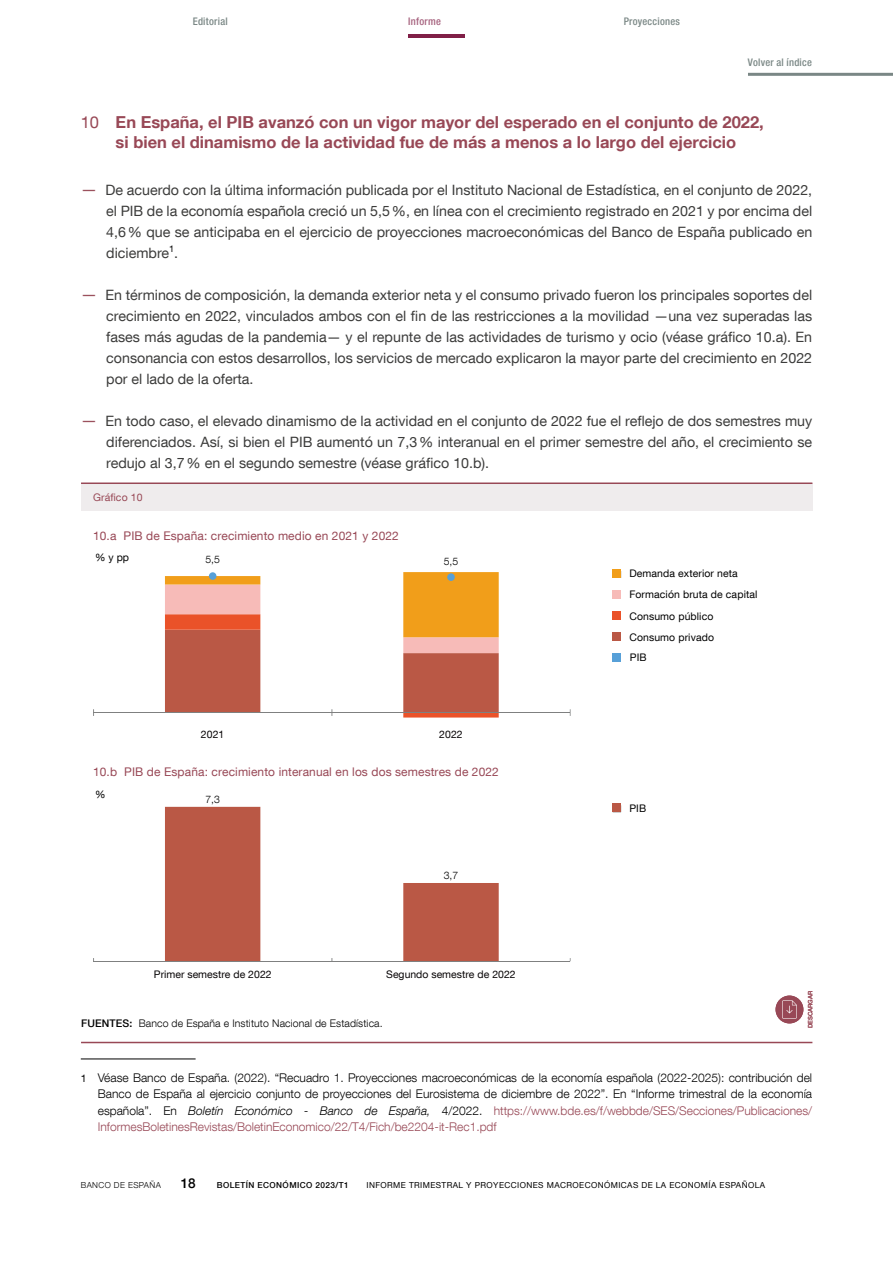
<style>
.page{position:relative;width:893px;height:1263px;background:#fff}
.page>*{position:absolute;margin:0;border:0;box-sizing:border-box;transform-origin:0 0}
.Ladillo_Ficha{font:700 16.5px/19.8px "Bd E Neue Helvetica";color:#984856;text-align:center}
.Texto_ficha_Bullets{font:14.25px/21px "Bd E Neue Helvetica";color:#3c3c3b;text-align:justify}
.t1{font:500 13.5px "Bd E Neue Helvetica";color:#000}
.Citas_1_fichas{font:300 12px/16.5px "Bd E Neue Helvetica";color:#000;text-align:justify}
.t2{font:12px "Bd E Neue Helvetica";letter-spacing:.01em;color:#984856}
.t3{font:10.5px "Bd E Neue Helvetica";letter-spacing:.01em;color:#000}
.t4{font:300 10.5px "Bd E Neue Helvetica";letter-spacing:.01em;color:#000}
.t5{font:10.5px "Bd E Neue Helvetica";letter-spacing:-.005em;color:#070405}
.t6{font:500 condensed 10.5px "Bd E Neue Helvetica";letter-spacing:.025em;color:#7a8785}
.t7{font:10.5px "Bd E Neue Helvetica";letter-spacing:.01em;color:#984856}
.t8{font:500 condensed 10.5px "Bd E Neue Helvetica";letter-spacing:.025em;color:#a6627e}
.t9{font:8.25px "Bd E Neue Helvetica";letter-spacing:.05em;color:#000}
.t10{font:500 8.25px "Bd E Neue Helvetica";letter-spacing:.05em;color:#000}
.t11{font:300 8.25px "Bd E Neue Helvetica";letter-spacing:.05em;color:#000}
.t12{font:500 6px "Bd E Neue Helvetica";color:#984856}
.s1{font-weight:400}
.s2{font-size:16.5px;color:#9b515d}
.s3{font-weight:500}
.s4{font-weight:400;font-size:10.5px}
.s5{font-style:italic}
.s6{color:#984856}
</style>
<div class="page">
<hr style="left:408px;top:34px;width:57px;height:4px;background:#801f47">
<hr style="left:748px;top:73px;width:145px;height:3px;background:#7a8785">
<hr style="left:81px;top:1058px;width:115px;height:1px;background:#000">
<div style="left:81px;top:483px;width:731px;height:28px;background:#efeced"></div>
<hr style="left:81px;top:1042px;width:731px;height:1px;background:#984856">
<hr style="left:81px;top:482px;width:731px;height:2px;background:#984856">
<div style="left:613px;top:804px;width:8px;height:8px;background:#ba5845"></div>
<div style="left:613px;top:654px;width:8px;height:8px;background:#57a0d8"></div>
<div style="left:613px;top:633px;width:8px;height:8px;background:#ba5845"></div>
<div style="left:613px;top:611px;width:8px;height:9px;background:#ea5229"></div>
<div style="left:613px;top:590px;width:8px;height:9px;background:#f7bbb8"></div>
<div style="left:613px;top:569px;width:8px;height:9px;background:#f19e1a"></div>
<hr style="left:93px;top:712px;width:477px;height:1px;background:#7f8080">
<svg style="left:165px;top:572px;width:334px;height:145px"></svg>
<div style="left:209px;top:572px;width:7px;height:8px;background:#57a0d8;border-radius:50%"></div>
<div style="left:447px;top:573px;width:8px;height:8px;background:#57a0d8;border-radius:50%"></div>
<svg style="left:165px;top:807px;width:334px;height:154px"></svg>
<hr style="left:93px;top:961px;width:477px;height:1px;background:#7f8080">
<div style="left:775px;top:995px;width:28px;height:28px;background:#984856;border-radius:50%"></div>
<svg style="left:782px;top:1000px;width:15px;height:19px"></svg>
<p class="t6" style="left:193px;top:15px;width:37px">Editorial</p>
<p class="t8" style="left:408px;top:15px;width:34px">Informe</p>
<p class="t6" style="left:624px;top:15px;width:58px">Proyecciones</p>
<p class="t6" style="left:748px;top:56px;width:65px">Volver al índice</p>
<h3 class="Ladillo_Ficha" style="left:81px;top:112px;width:685px"><span class="s1">10</span> En España, el PIB avanzó con un vigor mayor del esperado en el conjunto de 2022, si bien el dinamismo de la actividad fue de más a menos a lo largo del ejercicio</h3>
<p class="Texto_ficha_Bullets" style="left:106px;top:179px;width:707px;text-indent:-26px"><span class="s2">—</span> De acuerdo con la última información publicada por el Instituto Nacional de Estadística, en el conjunto de 2022, el PIB de la economía española creció un 5,5%, en línea con el crecimiento registrado en 2021 y por encima del 4,6% que se anticipaba en el ejercicio de proyecciones macroeconómicas del Banco de España publicado en diciembre<sup>1</sup>.</p>
<p class="Texto_ficha_Bullets" style="left:106px;top:284px;width:707px;text-indent:-26px"><span class="s2">—</span> En términos de composición, la demanda exterior neta y el consumo privado fueron los principales soportes del crecimiento en 2022, vinculados ambos con el fin de las restricciones a la movilidad —una vez superadas las fases más agudas de la pandemia— y el repunte de las actividades de turismo y ocio (véase gráfico 10.a). En consonancia con estos desarrollos, los servicios de mercado explicaron la mayor parte del crecimiento en 2022 por el lado de la oferta.</p>
<p class="Texto_ficha_Bullets" style="left:106px;top:410px;width:707px;text-indent:-26px"><span class="s2">—</span> En todo caso, el elevado dinamismo de la actividad en el conjunto de 2022 fue el reflejo de dos semestres muy diferenciados. Así, si bien el PIB aumentó un 7,3% interanual en el primer semestre del año, el crecimiento se redujo al 3,7% en el segundo semestre (véase gráfico 10.b).</p>
<p class="t7" style="left:93px;top:490px;width:51px">Gráfico 10</p>
<p class="t2" style="left:93px;top:528px;width:307px">10.a PIB de España: crecimiento medio en 2021 y 2022</p>
<p class="t4" style="left:205px;top:553px;width:16px">5,5</p>
<p class="t4" style="left:444px;top:554px;width:16px">5,5</p>
<p class="t3" style="left:95px;top:550px;width:35px">%ypp</p>
<p class="t5" style="left:201px;top:728px;width:25px">2021</p>
<p class="t5" style="left:439px;top:728px;width:25px">2022</p>
<p class="t2" style="left:93px;top:764px;width:407px">10.b PIB de España: crecimiento interanual en los dos semestres de 2022</p>
<p class="t3" style="left:95px;top:788px;width:12px">%</p>
<p class="t4" style="left:205px;top:792px;width:16px">7,3</p>
<p class="t4" style="left:444px;top:868px;width:16px">3,7</p>
<p class="t5" style="left:154px;top:968px;width:119px">Primer semestre de 2022</p>
<p class="t5" style="left:386px;top:968px;width:131px">Segundo semestre de 2022</p>
<p class="t4" style="left:81px;top:1016px;width:303px"><span class="s3">FUENTES:</span> Banco de España e Instituto Nacional de Estadística.</p>
<p class="t3" style="left:629px;top:567px;width:110px">Demanda exterior neta</p>
<p class="t3" style="left:629px;top:588px;width:130px">Formación bruta de capital</p>
<p class="t3" style="left:629px;top:609px;width:86px">Consumo público</p>
<p class="t3" style="left:629px;top:630px;width:86px">Consumo privado</p>
<p class="t3" style="left:630px;top:651px;width:18px">PIB</p>
<p class="t3" style="left:629px;top:801px;width:18px">PIB</p>
<p class="t12" style="left:807px;top:1028px;width:39px;rotate:-90deg">DESCARGAR</p>
<p class="Citas_1_fichas" style="left:98px;top:1069px;width:716px;text-indent:-17px"><span class="s4">1</span> Véase Banco de España. (2022). “Recuadro 1. Proyecciones macroeconómicas de la economía española (2022-2025): contribución del Banco de España al ejercicio conjunto de proyecciones del Eurosistema de diciembre de 2022”. En “Informe trimestral de la economía española”. En <span class="s5">Boletín Económico - Banco de España,</span> 4/2022. <span class="s6">https://www.bde.es/f/webbde/SES/Secciones/Publicaciones/ InformesBoletinesRevistas/BoletinEconomico/22/T4/Fich/be2204-it-Rec1.pdf</span></p>
<p class="t11" style="left:81px;top:1180px;width:82px">BANCO DE ESPAÑA</p>
<p class="t1" style="left:181px;top:1175px;width:16px">18</p>
<p class="t10" style="left:217px;top:1180px;width:133px">BOLETÍN ECONÓMICO 2023/T1</p>
<p class="t9" style="left:366px;top:1180px;width:400px">INFORME TRIMESTRAL Y PROYECCIONES MACROECONÓMICAS DE LA ECONOMÍA ESPAÑOLA</p>
</div>
